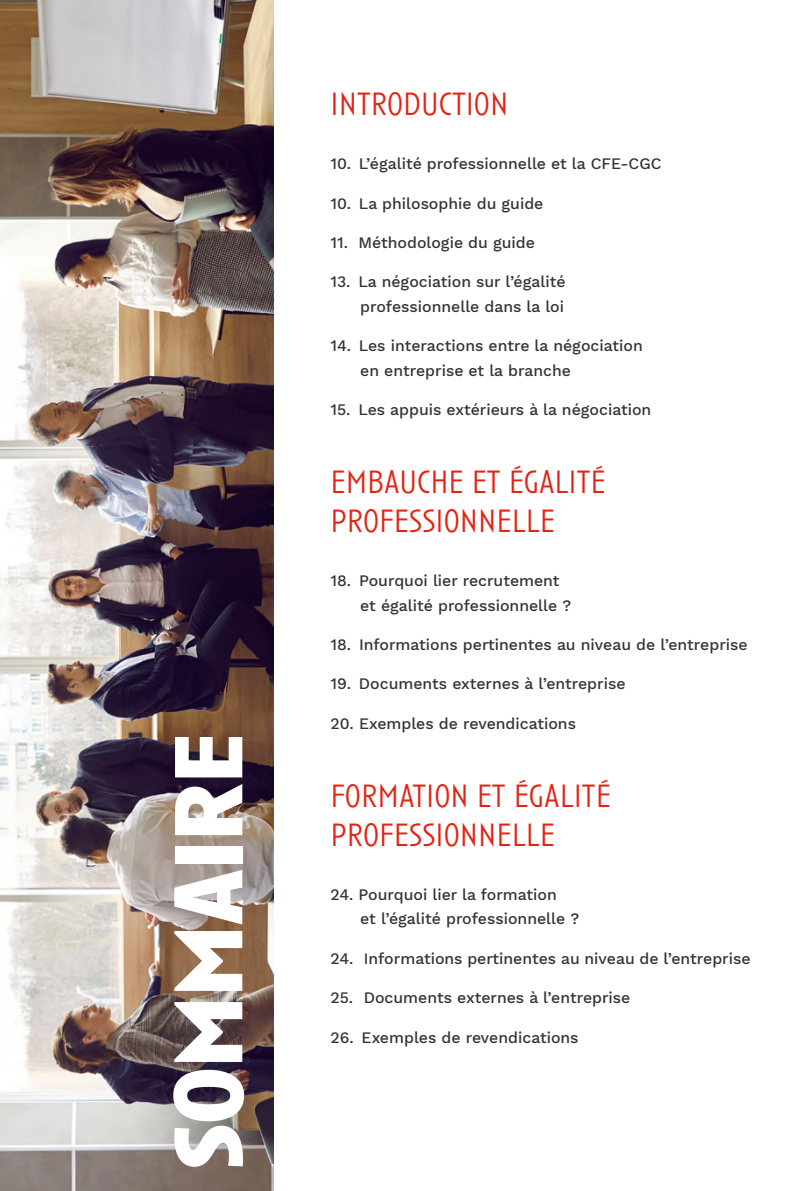
<style>
.page{position:relative;width:794px;height:1191px;background:#fff}
.page>*{position:absolute;margin:0;border:0;box-sizing:border-box;transform-origin:0 0}
.t1{font:700 99.75px "Anisette Pro";letter-spacing:-.02em;color:#fff}
.t2{font:300 33.25px/38.5px "Anisette Pro";color:#e42313}
.t3{font:500 15.75px/24.5px "Work Sans";color:#353333}
</style>
<div class="page">
<img style="left:0;top:0;width:273px;height:1191px">
<h1 class="t1" style="left:139px;top:1169px;width:439px;rotate:-90deg">sommaire</h1>
<h2 class="t2" style="left:330px;top:83px;width:179px">INTRODUCTION</h2>
<p class="t3" style="left:330px;top:152px;width:332px">10. L’égalité professionnelle et la CFE-CGC</p>
<p class="t3" style="left:330px;top:192px;width:214px">10. La philosophie du guide</p>
<p class="t3" style="left:330px;top:231px;width:206px">11. Méthodologie du guide</p>
<p class="t3" style="left:330px;top:270px;width:236px;text-align:right">13. La négociation sur l’égalité professionnelle dans la loi</p>
<p class="t3" style="left:360px;top:334px;width:284px;text-indent:-30px">14. Les interactions entre la négociation en entreprise et la branche</p>
<p class="t3" style="left:330px;top:398px;width:322px">15. Les appuis extérieurs à la négociation</p>
<h2 class="t2" style="left:330px;top:462px;width:277px">EMBAUCHE ET ÉGALITÉ<br>PROFESSIONNELLE</h2>
<p class="t3" style="left:360px;top:569px;width:212px;text-indent:-30px">18. Pourquoi lier recrutement et égalité professionnelle ?</p>
<p class="t3" style="left:330px;top:633px;width:418px">18. Informations pertinentes au niveau de l’entreprise</p>
<p class="t3" style="left:330px;top:672px;width:296px">19. Documents externes à l’entreprise</p>
<p class="t3" style="left:330px;top:712px;width:247px">20. Exemples de revendications</p>
<h2 class="t2" style="left:330px;top:775px;width:282px">FORMATION ET ÉGALITÉ<br>PROFESSIONNELLE</h2>
<p class="t3" style="left:360px;top:883px;width:220px;text-indent:-30px">24. Pourquoi lier la formation<br>et l’égalité professionnelle ?</p>
<p class="t3" style="left:330px;top:947px;width:421px">24. Informations pertinentes au niveau de l’entreprise</p>
<p class="t3" style="left:330px;top:986px;width:301px">25. Documents externes à l’entreprise</p>
<p class="t3" style="left:330px;top:1025px;width:250px">26. Exemples de revendications</p>
</div>
